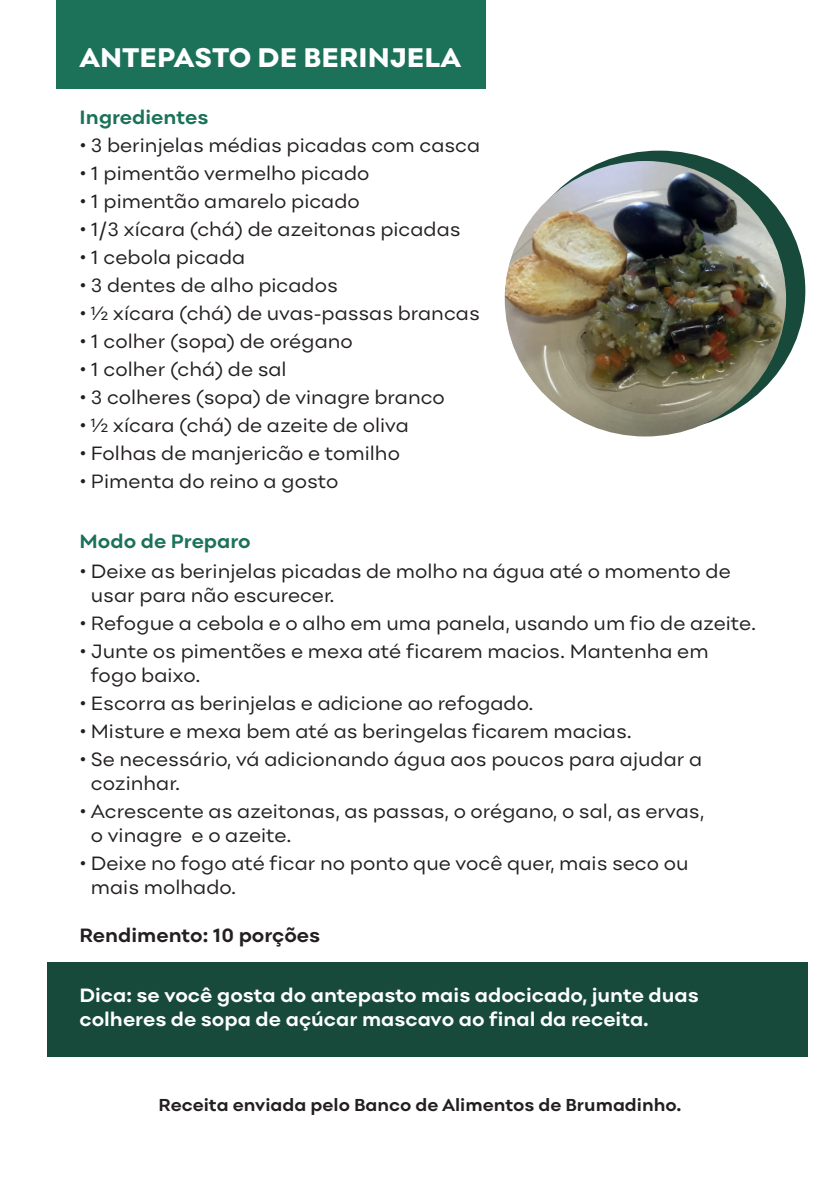
<style>
.page{position:relative;width:840px;height:1191px;background:#fff}
.page>*{position:absolute;margin:0;border:0;box-sizing:border-box;transform-origin:0 0}
.t1{font:800 28px "Point";color:#fff}
.t2{font:20px/24px "Point";color:#231f20}
.t3{font:700 20px/24px "Point";color:#fff}
.t4{font:700 20px "Point";color:#1b7259}
.t5{font:700 20px "Point";color:#231f20}
.t6{font:700 18px "Point";color:#231f20}
</style>
<div class="page">
<div style="left:513px;top:151px;width:291px;height:280px;background:#174a3a;border-radius:50%"></div>
<img style="left:504px;top:161px;width:281px;height:275px">
<div style="left:56px;top:0;width:429px;height:89px;background:#1b7259"></div>
<div style="left:48px;top:962px;width:759px;height:95px;background:#174a3a"></div>
<h1 class="t1" style="left:79px;top:41px;width:383px">ANTEPASTO DE BERINJELA</h1>
<p class="t4" style="left:79px;top:105px;width:130px">Ingredientes</p>
<p class="t2" style="left:79px;top:132px;width:402px">• 3 berinjelas médias picadas com casca</p>
<p class="t2" style="left:79px;top:160px;width:291px">• 1 pimentão vermelho picado</p>
<p class="t2" style="left:79px;top:188px;width:281px">• 1 pimentão amarelo picado</p>
<p class="t2" style="left:79px;top:216px;width:382px">• 1/3 xícara (chá) de azeitonas picadas</p>
<p class="t2" style="left:79px;top:244px;width:167px">• 1 cebola picada</p>
<p class="t2" style="left:79px;top:272px;width:259px">• 3 dentes de alho picados</p>
<p class="t2" style="left:79px;top:300px;width:401px">• ½ xícara (chá) de uvas-passas brancas</p>
<p class="t2" style="left:79px;top:328px;width:275px">• 1 colher (sopa) de orégano</p>
<p class="t2" style="left:79px;top:356px;width:208px">• 1 colher (chá) de sal</p>
<p class="t2" style="left:79px;top:384px;width:367px">• 3 colheres (sopa) de vinagre branco</p>
<p class="t2" style="left:79px;top:412px;width:330px">• ½ xícara (chá) de azeite de oliva</p>
<p class="t2" style="left:79px;top:440px;width:322px">• Folhas de manjericão e tomilho</p>
<p class="t2" style="left:79px;top:468px;width:260px">• Pimenta do reino a gosto</p>
<p class="t4" style="left:79px;top:529px;width:173px">Modo de Preparo</p>
<p class="t2" style="left:91px;top:558px;width:641px;text-indent:-11px">• Deixe as berinjelas picadas de molho na água até o momento de usar para não escurecer.</p>
<p class="t2" style="left:79px;top:610px;width:678px">• Refogue a cebola e o alho em uma panela, usando um fio de azeite.</p>
<p class="t2" style="left:91px;top:638px;width:619px;text-indent:-11px">• Junte os pimentões e mexa até ficarem macios. Mantenha em fogo baixo.</p>
<p class="t2" style="left:79px;top:690px;width:455px">• Escorra as berinjelas e adicione ao refogado.</p>
<p class="t2" style="left:79px;top:718px;width:553px">• Misture e mexa bem até as beringelas ficarem macias.</p>
<p class="t2" style="left:91px;top:746px;width:612px;text-indent:-11px">• Se necessário, vá adicionando água aos poucos para ajudar a cozinhar.</p>
<p class="t2" style="left:91px;top:798px;width:614px;text-indent:-11px">• Acrescente as azeitonas, as passas, o orégano, o sal, as ervas, o vinagre e o azeite.</p>
<p class="t2" style="left:91px;top:850px;width:598px;text-indent:-11px">• Deixe no fogo até ficar no ponto que você quer, mais seco ou mais molhado.</p>
<p class="t5" style="left:79px;top:923px;width:242px">Rendimento: 10 porções</p>
<p class="t3" style="left:79px;top:983px;width:620px">Dica: se você gosta do antepasto mais adocicado, junte duas colheres de sopa de açúcar mascavo ao final da receita.</p>
<p class="t6" style="left:158px;top:1093px;width:524px">Receita enviada pelo Banco de Alimentos de Brumadinho.</p>
</div>
